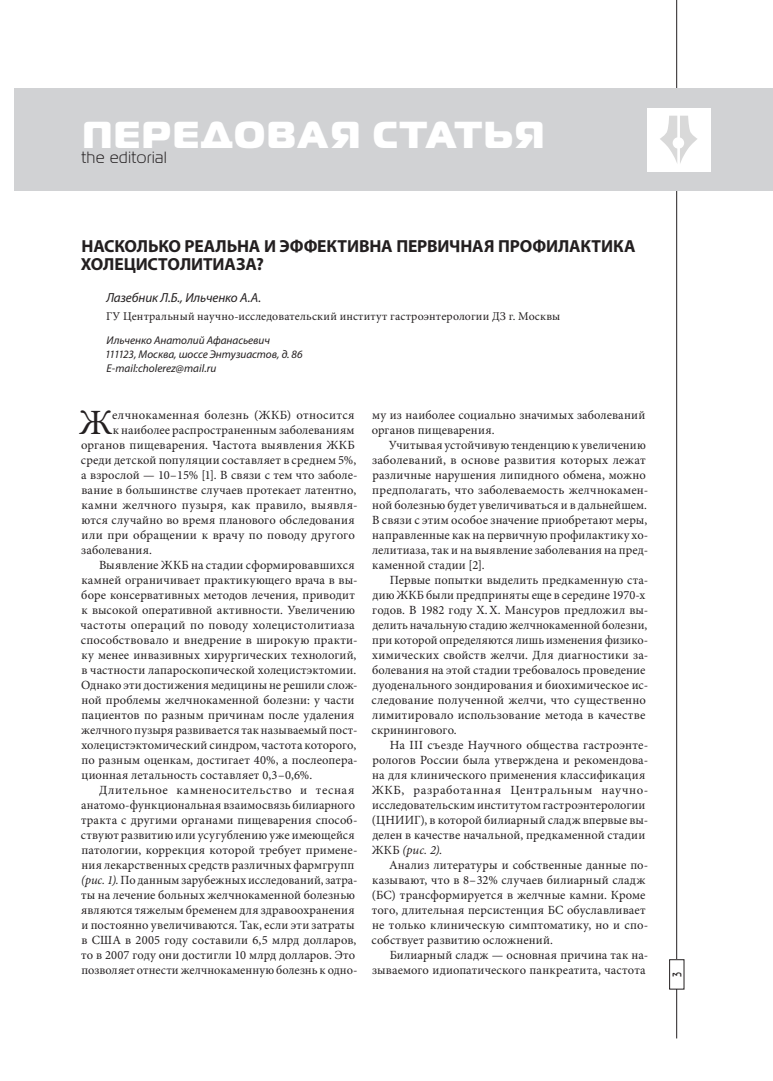
<style>
.page{position:relative;width:773px;height:1081px;background:#fff}
.page>*{position:absolute;margin:0;border:0;box-sizing:border-box;transform-origin:0 0}
.t1{font:37.5px "Magistral Black C";letter-spacing:.05em;color:#fff}
.t2{font:35.62px "Minion Pro";color:#231f20}
.t3{font:700 17.5px/18.1px "Myriad Pro";letter-spacing:-.01em;color:#231f20}
.t4{font:16.25px "Magistral C";letter-spacing:.05em;color:#231f20}
.t5{font:italic 13.12px "Myriad Pro";letter-spacing:-.005em;color:#231f20}
.t6{font:12.5px/15px "Minion Pro";letter-spacing:.015em;color:#231f20}
.t7{font:12.5px "Minion Pro";letter-spacing:.045em;color:#231f20}
.t8{font:500 12.5px "Bauhaus C";color:#231f20;scale:.72 1}
.t9{font:11.88px "Minion Pro";letter-spacing:.02em;color:#231f20}
.t10{font:italic 11.25px/13.8px "Myriad Pro";color:#231f20}
.s1{font-style:italic}
</style>
<div class="page">
<hr style="left:676px;top:0;width:1px;height:1038px;background:#231f20">
<div style="left:669px;top:959px;width:15px;height:30px;background:#fff"></div>
<div style="left:669px;top:959px;width:15px;height:30px;border:1px solid #231f20"></div>
<div style="left:15px;top:89px;width:757px;height:102px;background:#d1d2d4"></div>
<div style="left:646px;top:108px;width:64px;height:64px;background:#fff"></div>
<svg style="left:660px;top:116px;width:37px;height:47px"></svg>
<div style="left:672px;top:137px;width:12px;height:12px;background:#fff;border-radius:50%"></div>
<h1 class="t1" style="left:82px;top:110px;width:463px">ПЕРЕДОВАЯ СТАТЬЯ</h1>
<h3 class="t4" style="left:81px;top:151px;width:87px">the editorial</h3>
<h3 class="t3" style="left:81px;top:237px;width:556px">НАСКОЛЬКО РЕАЛЬНА И ЭФФЕКТИВНА ПЕРВИЧНАЯ ПРОФИЛАКТИКА<br>ХОЛЕЦИСТОЛИТИАЗА?</h3>
<p class="t5" style="left:106px;top:292px;width:156px">Лазебник Л.Б., Ильченко А.А.</p>
<p class="t9" style="left:106px;top:311px;width:455px">ГУ Центральный научно-исследовательский институт гастроэнтерологии ДЗ г. Москвы</p>
<p class="t10" style="left:105px;top:334px;width:199px">Ильченко Анатолий Афанасьевич<br>111123, Москва, шоссе Энтузиастов, д. 86<br>E-mail:cholerez@mail.ru</p>
<h2 class="t2" style="left:79px;top:409px;width:35px">Ж</h2>
<p class="t6" style="left:112px;top:409px;width:244px">елчнокаменная болезнь (ЖКБ) относится</p>
<p class="t6" style="left:371px;top:409px;width:275px">му из наиболее социально значимых заболеваний органов пищеварения.</p>
<p class="t6" style="left:372px;top:439px;width:278px;text-indent:17px">Учитывая устойчивую тенденцию к увеличению заболеваний, в основе развития которых лежат различные нарушения липидного обмена, можно предполагать, что заболеваемость желчнокамен&shy;ной болезнью будет увеличиваться и в дальнейшем.<br>В связи с этим особое значение приобретают меры, направленные как на первичную профилактику хо&shy;лелитиаза, так и на выявление заболевания на пред&shy;каменной стадии [2].</p>
<p class="t6" style="left:371px;top:574px;width:278px;text-indent:18px">Первые попытки выделить предкаменную ста&shy;дию ЖКБ были предприняты еще в середине 1970-х годов. В 1982 году Х. Х. Мансуров предложил вы&shy;делить начальную стадию желчнокаменной болезни, при которой определяются лишь изменения физико&shy;химических свойств желчи. Для диагностики за&shy;болевания на этой стадии требовалось проведение дуоденального зондирования и биохимическое ис&shy;следование полученной желчи, что существенно лимитировало использование метода в качестве скринингового.</p>
<p class="t6" style="left:371px;top:739px;width:278px;text-indent:18px">На III съезде Научного общества гастроэнте&shy;рологов России была утверждена и рекомендова&shy;на для клинического применения классификация ЖКБ, разработанная Центральным научно&shy;исследовательским институтом гастроэнтерологии (ЦНИИГ), в которой билиарный сладж впервые вы&shy;делен в качестве начальной, предкаменной стадии ЖКБ <span class="s1">(рис. 2)</span>.</p>
<p class="t6" style="left:371px;top:859px;width:278px;text-indent:17px">Анализ литературы и собственные данные по&shy;казывают, что в 8 – 32% случаев билиарный сладж (БС) трансформируется в желчные камни. Кроме того, длительная персистенция БС обуславливает не только клиническую симптоматику, но и спо&shy;собствует развитию осложнений.</p>
<p class="t6" style="left:372px;top:949px;width:278px;text-align:right">Билиарный сладж — основная причина так на&shy;зываемого идиопатического панкреатита, частота</p>
<p class="t6" style="left:113px;top:424px;width:243px">к наиболее распространенным заболеваниям</p>
<p class="t6" style="left:81px;top:439px;width:275px">органов пищеварения. Частота выявления ЖКБ</p>
<p class="t6" style="left:81px;top:454px;width:277px">среди детской популяции составляет в среднем 5%,</p>
<p class="t6" style="left:81px;top:469px;width:278px">а взрослой — 10 – 15% [1]. В связи с тем что заболе-</p>
<p class="t6" style="left:81px;top:484px;width:276px">вание в большинстве случаев протекает латентно,</p>
<p class="t6" style="left:81px;top:499px;width:277px">камни желчного пузыря, как правило, выявля-</p>
<p class="t6" style="left:81px;top:514px;width:274px">ются случайно во время планового обследования</p>
<p class="t6" style="left:81px;top:529px;width:275px">или при обращении к врачу по поводу другого</p>
<p class="t6" style="left:81px;top:544px;width:72px">заболевания.</p>
<p class="t6" style="left:99px;top:559px;width:257px">Выявление ЖКБ на стадии сформировавшихся</p>
<p class="t6" style="left:81px;top:574px;width:277px">камней ограничивает практикующего врача в вы-</p>
<p class="t6" style="left:81px;top:589px;width:275px">боре консервативных методов лечения, приводит</p>
<p class="t6" style="left:81px;top:604px;width:275px">к высокой оперативной активности. Увеличению</p>
<p class="t6" style="left:81px;top:619px;width:276px">частоты операций по поводу холецистолитиаза</p>
<p class="t6" style="left:81px;top:634px;width:278px">способствовало и внедрение в широкую практи-</p>
<p class="t6" style="left:81px;top:649px;width:276px">ку менее инвазивных хирургических технологий,</p>
<p class="t6" style="left:81px;top:664px;width:276px">в частности лапароскопической холецистэктомии.</p>
<p class="t6" style="left:81px;top:679px;width:278px">Однако эти достижения медицины не решили слож-</p>
<p class="t6" style="left:81px;top:694px;width:274px">ной проблемы желчнокаменной болезни: у части</p>
<p class="t6" style="left:81px;top:709px;width:274px">пациентов по разным причинам после удаления</p>
<p class="t6" style="left:81px;top:724px;width:278px">желчного пузыря развивается так называемый пост-</p>
<p class="t6" style="left:81px;top:739px;width:276px">холецистэктомический синдром, частота которого,</p>
<p class="t6" style="left:81px;top:754px;width:277px">по разным оценкам, достигает 40%, а послеопера-</p>
<p class="t6" style="left:81px;top:769px;width:232px">ционная летальность составляет 0,3 – 0,6%.</p>
<p class="t7" style="left:99px;top:785px;width:257px">Длительное камненосительство и тесная</p>
<p class="t6" style="left:81px;top:799px;width:275px">анатомо-функциональная взаимосвязь билиарного</p>
<p class="t6" style="left:81px;top:814px;width:278px">тракта с другими органами пищеварения способ-</p>
<p class="t6" style="left:81px;top:829px;width:275px">ствуют развитию или усугублению уже имеющейся</p>
<p class="t6" style="left:81px;top:844px;width:277px">патологии, коррекция которой требует примене-</p>
<p class="t6" style="left:81px;top:859px;width:274px">ния лекарственных средств различных фармгрупп</p>
<p class="t6" style="left:81px;top:874px;width:278px"><span class="s1">(рис. 1).</span> По данным зарубежных исследований, затра-</p>
<p class="t6" style="left:81px;top:889px;width:275px">ты на лечение больных желчнокаменной болезнью</p>
<p class="t6" style="left:81px;top:904px;width:275px">являются тяжелым бременем для здравоохранения</p>
<p class="t6" style="left:81px;top:919px;width:274px">и постоянно увеличиваются. Так, если эти затраты</p>
<p class="t6" style="left:81px;top:934px;width:276px">в США в 2005 году составили 6,5 млрд долларов,</p>
<p class="t6" style="left:81px;top:949px;width:275px">то в 2007 году они достигли 10 млрд долларов. Это</p>
<p class="t6" style="left:81px;top:964px;width:277px">позволяет отнести желчнокаменную болезнь к одно-</p>
<p class="t8" style="left:672px;top:977px;width:8px;rotate:-90deg">3</p>
</div>
